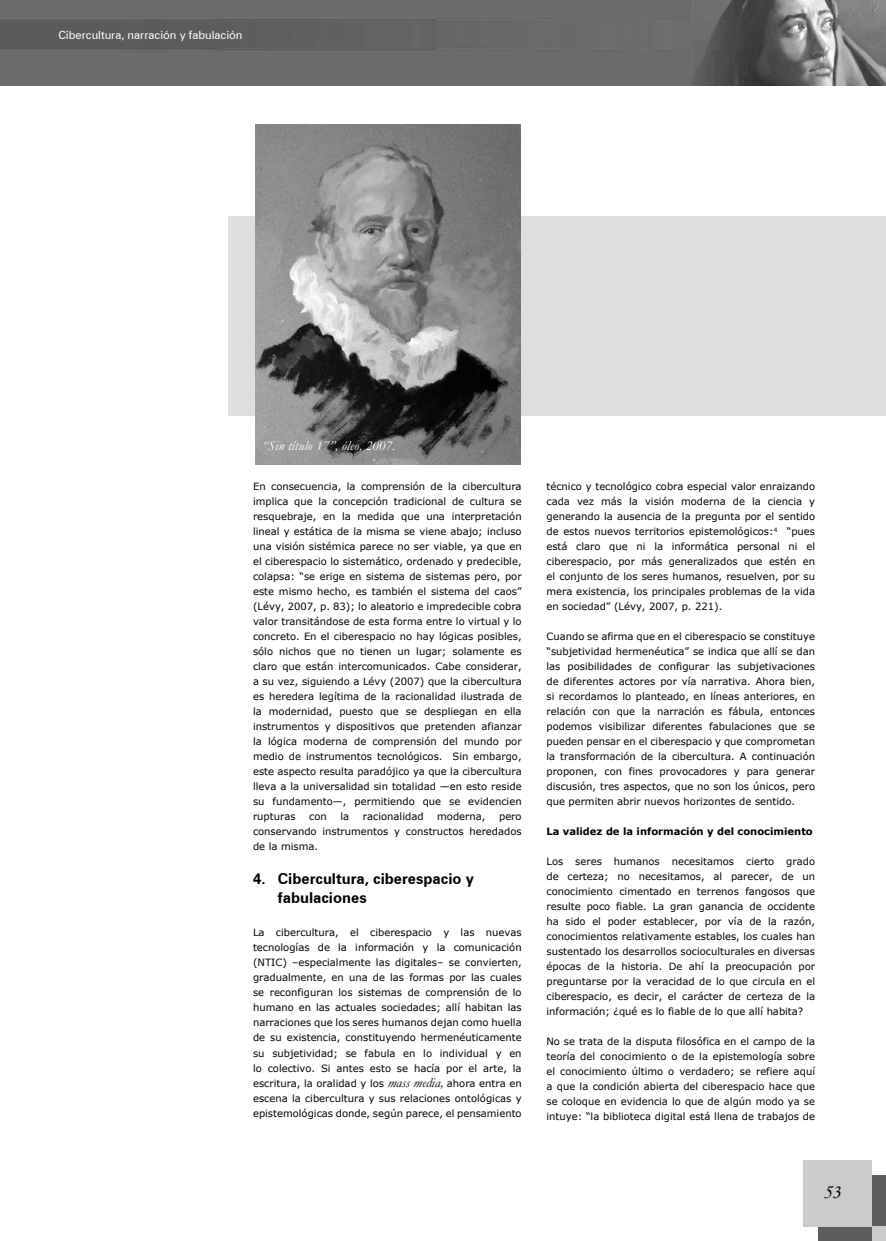
<style>
.page{position:relative;width:886px;height:1241px;background:#fff}
.page>*{position:absolute;margin:0;border:0;box-sizing:border-box;transform-origin:0 0}
.t1{font:20px "Monotype Corsiva";color:#000}
.t2{font:700 15px/18.8px "Zurich BT";color:#000}
.t3{font:italic 13.75px "Garamond";letter-spacing:.01em;color:#fff}
.t4{font:11.25px "Zurich BT";color:#fff}
.t5{font:10px/15px "Verdana";color:#000;text-align:justify}
.t6{font:700 10px "Verdana";color:#000}
.s1{font-family:"Garamond";font-style:italic;font-size:13.75px}
</style>
<div class="page">
<div style="left:818px;top:1174px;width:68px;height:66px;background:#5c5d5e"></div>
<div style="left:803px;top:1160px;width:69px;height:66px;background:#cacbcc"></div>
<div style="left:872px;top:1226px;width:14px;height:14px;background:#cacbcc"></div>
<div style="left:228px;top:216px;width:658px;height:199px;background:#dddedf"></div>
<img style="left:255px;top:124px;width:266px;height:340px">
<img style="left:0;top:0;width:886px;height:85px">
<p class="t4" style="left:58px;top:29px;width:186px">Cibercultura, narración y fabulación</p>
<h3 class="t3" style="left:262px;top:438px;width:135px">“Sin título 17”, óleo, 2007.</h3>
<p class="t5" style="left:253px;top:479px;width:270px">En consecuencia, la comprensión de la cibercultura implica que la concepción tradicional de cultura se resquebraje, en la medida que una interpretación lineal y estática de la misma se viene abajo; incluso una visión sistémica parece no ser viable, ya que en el ciberespacio lo sistemático, ordenado y predecible, colapsa: “se erige en sistema de sistemas pero, por este mismo hecho, es también el sistema del caos” (Lévy, 2007, p. 83); lo aleatorio e impredecible cobra valor transitándose de esta forma entre lo virtual y lo concreto. En el ciberespacio no hay lógicas posibles, sólo nichos que no tienen un lugar; solamente es claro que están intercomunicados. Cabe considerar, a su vez, siguiendo a Lévy (2007) que la cibercultura es heredera legítima de la racionalidad ilustrada de la modernidad, puesto que se despliegan en ella instrumentos y dispositivos que pretenden afianzar la lógica moderna de comprensión del mundo por medio de instrumentos tecnológicos. Sin embargo, este aspecto resulta paradójico ya que la cibercultura lleva a la universalidad sin totalidad —en esto reside su fundamento—, permitiendo que se evidencien rupturas</p>
<p class="t5" style="left:309px;top:809px;width:19px">con</p>
<p class="t5" style="left:341px;top:809px;width:10px">la</p>
<p class="t5" style="left:363px;top:809px;width:62px">racionalidad</p>
<p class="t5" style="left:437px;top:809px;width:50px">moderna,</p>
<p class="t5" style="left:253px;top:809px;width:270px;text-indent:246px">pero conservando instrumentos y constructos heredados de la misma.</p>
<h2 class="t2" style="left:278px;top:868px;width:198px;text-indent:-25px">4. Cibercultura, ciberespacio y fabulaciones</h2>
<p class="t5" style="left:253px;top:925px;width:270px">La cibercultura, el ciberespacio y las nuevas tecnologías de la información y la comunicación (NTIC) –especialmente las digitales– se convierten, gradualmente, en una de las formas por las cuales se reconfiguran los sistemas de comprensión de lo humano en las actuales sociedades; allí habitan las narraciones que los seres humanos dejan como huella de su existencia, constituyendo hermenéuticamente su subjetividad; se fabula en lo individual y en lo colectivo. Si antes esto se hacía por el arte, la escritura, la oralidad y los <span class="s1">mass media,</span> ahora entra en escena la cibercultura y sus relaciones ontológicas y epistemológicas donde, según parece, el pensamiento</p>
<p class="t5" style="left:546px;top:479px;width:270px">técnico y tecnológico cobra especial valor enraizando cada vez más la visión moderna de la ciencia y generando la ausencia de la pregunta por el sentido de estos nuevos territorios epistemológicos:<sup>4</sup> “pues está claro que ni la informática personal ni el ciberespacio, por más generalizados que estén en el conjunto de los seres humanos, resuelven, por su mera existencia, los principales problemas de la vida en sociedad” (Lévy, 2007, p. 221).</p>
<p class="t5" style="left:546px;top:629px;width:270px">Cuando se afirma que en el ciberespacio se constituye “subjetividad hermenéutica” se indica que allí se dan las posibilidades de configurar las subjetivaciones de diferentes actores por vía narrativa. Ahora bien, si recordamos lo planteado, en líneas anteriores, en relación con que la narración es fábula, entonces podemos visibilizar diferentes fabulaciones que se pueden pensar en el ciberespacio y que comprometan la transformación de la cibercultura. A continuación proponen, con fines provocadores y para generar discusión, tres aspectos, que no son los únicos, pero que permiten abrir nuevos horizontes de sentido.</p>
<p class="t6" style="left:546px;top:824px;width:268px">La validez de la información y del conocimiento</p>
<p class="t5" style="left:546px;top:854px;width:270px">Los seres humanos necesitamos cierto grado de certeza; no necesitamos, al parecer, de un conocimiento cimentado en terrenos fangosos que resulte poco fiable. La gran ganancia de occidente ha sido el poder establecer, por vía de la razón, conocimientos relativamente estables, los cuales han sustentado los desarrollos socioculturales en diversas épocas de la historia. De ahí la preocupación por preguntarse por la veracidad de lo que circula en el ciberespacio, es decir, el carácter de certeza de la información; ¿qué es lo fiable de lo que allí habita?</p>
<p class="t5" style="left:546px;top:1034px;width:270px">No se trata de la disputa filosófica en el campo de la teoría del conocimiento o de la epistemología sobre el conocimiento último o verdadero; se refiere aquí a que la condición abierta del ciberespacio hace que se coloque en evidencia lo que de algún modo ya se intuye: “la biblioteca digital está llena de trabajos de</p>
<h1 class="t1" style="left:823px;top:1179px;width:19px">53</h1>
</div>
